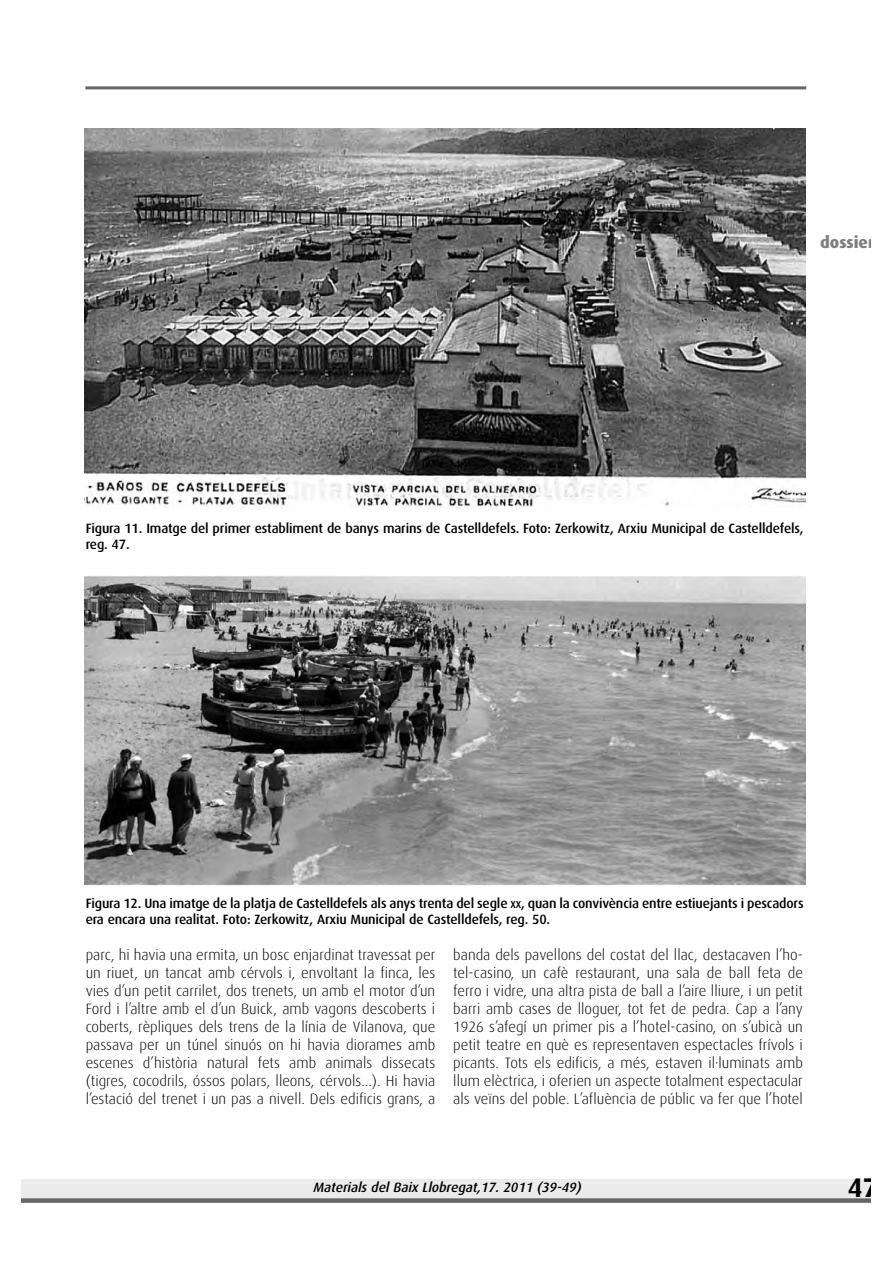
<style>
.page{position:relative;width:893px;height:1263px;background:#fff}
.page>*{position:absolute;margin:0;border:0;box-sizing:border-box;transform-origin:0 0}
.t1{font:700 27px "Dax";color:#000}
.t2{font:800 16.5px "Dax";color:#808080}
.t3{font:300 15px/18px "Dax";color:#000;text-align:justify}
.t4{font:500 13.5px/16.2px "Dax";letter-spacing:-.01em;color:#000}
.t5{font:italic 500 13.5px "Dax";color:#000}
.s1{font-size:10.2px}
</style>
<div class="page">
<div style="left:21px;top:1179px;width:849px;height:21px;background:#ebebeb"></div>
<div style="left:21px;top:1198px;width:849px;height:5px;background:#666"></div>
<hr style="left:85px;top:86px;width:721px;height:3px;background:#666">
<img style="left:84px;top:128px;width:721px;height:381px">
<img style="left:84px;top:576px;width:721px;height:310px">
<p class="t2" style="left:820px;top:236px;width:55px">dossier</p>
<p class="t4" style="left:86px;top:521px;width:719px">Figura 11. Imatge del primer establiment de banys marins de Castelldefels. Foto: Zerkowitz, Arxiu Municipal de Castelldefels, reg. 47.</p>
<p class="t4" style="left:86px;top:896px;width:719px">Figura 12. Una imatge de la platja de Castelldefels als anys trenta del segle <span class="s1">XX</span>, quan la convivència entre estiuejants i pescadors era encara una realitat. Foto: Zerkowitz, Arxiu Municipal de Castelldefels, reg. 50.</p>
<p class="t3" style="left:86px;top:947px;width:351px">parc, hi havia una ermita, un bosc enjardinat travessat per un riuet, un tancat amb cérvols i, envoltant la finca, les vies d’un petit carrilet, dos trenets, un amb el motor d’un Ford i l’altre amb el d’un Buick, amb vagons descoberts i coberts, rèpliques dels trens de la línia de Vilanova, que passava per un túnel sinuós on hi havia diorames amb escenes d’història natural fets amb animals dissecats (tigres, cocodrils, óssos polars, lleons, cérvols...). Hi havia l’estació del trenet i un pas a nivell. Dels edificis grans, a</p>
<p class="t3" style="left:453px;top:947px;width:351px">banda dels pavellons del costat del llac, destacaven l’ho&shy;tel-casino, un cafè restaurant, una sala de ball feta de ferro i vidre, una altra pista de ball a l’aire lliure, i un petit barri amb cases de lloguer, tot fet de pedra. Cap a l’any 1926 s’afegí un primer pis a l’hotel-casino, on s’ubicà un petit teatre en què es representaven espectacles frívols i picants. Tots els edificis, a més, estaven il·luminats amb llum elèctrica, i oferien un aspecte totalment espectacular als veïns del poble. L’afluència de públic va fer que l’hotel</p>
<p class="t5" style="left:313px;top:1182px;width:272px">Materials del Baix Llobregat,17. 2011 (39-49)</p>
<h1 class="t1" style="left:847px;top:1176px;width:32px">47</h1>
</div>
